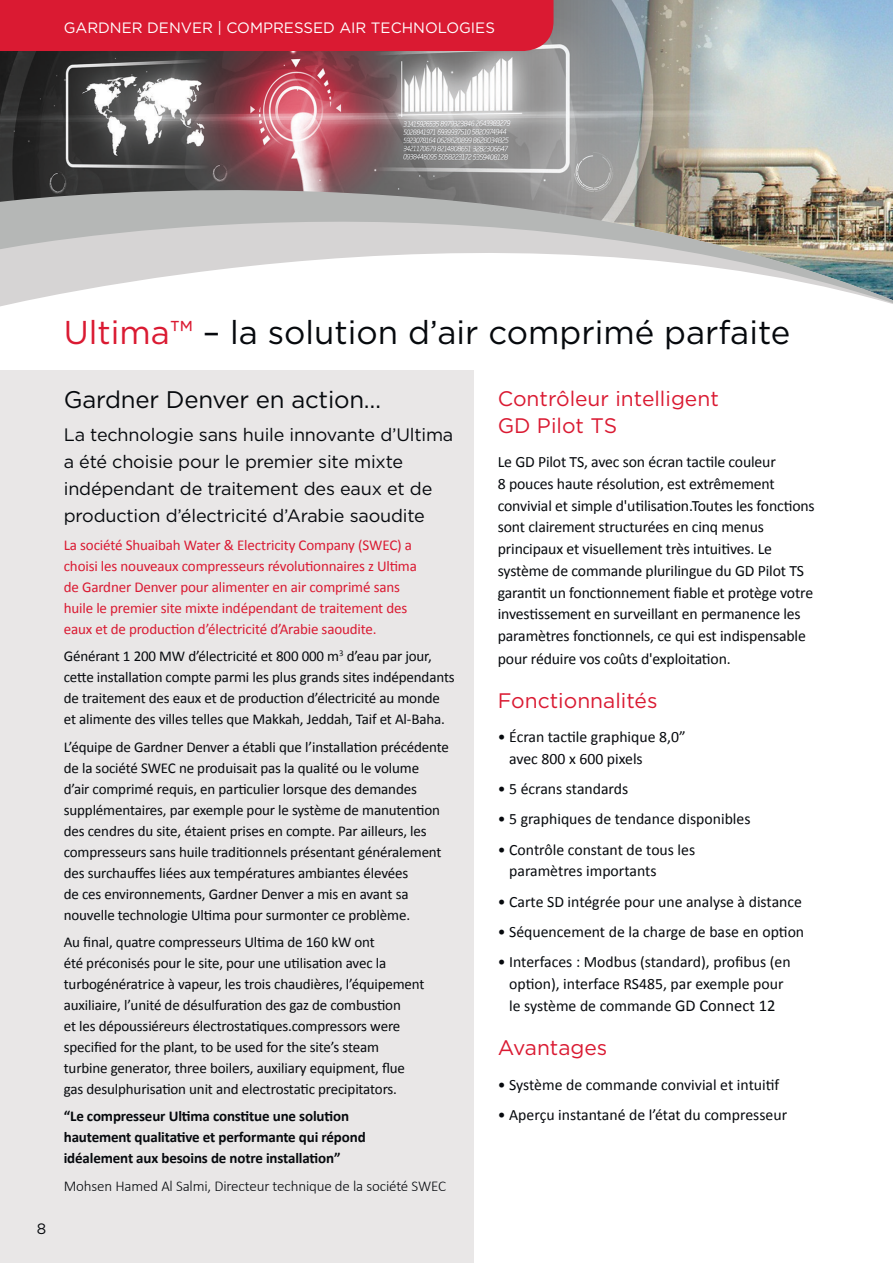
<style>
.page{position:relative;width:893px;height:1263px;background:#fff}
.page>*{position:absolute;margin:0;border:0;box-sizing:border-box;transform-origin:0 0}
.t1{font:33px "Gotham";color:#06090d}
.t2{font:24px "Gotham";letter-spacing:-.01em;color:#06090d}
.t3{font:21px/27px "Gotham";color:#da1a32}
.t4{font:18px/27px "Gotham";letter-spacing:-.01em;color:#06090d}
.t5{font:15.75px/21.9px "Calibri";letter-spacing:-.01em;color:#06090d}
.t6{font:15px/21px "Calibri";letter-spacing:-.01em;color:#06090d}
.t7{font:15px/21px "Calibri";letter-spacing:-.01em;color:#da1a32}
.t8{font:700 15px/21px "Calibri";letter-spacing:-.01em;color:#06090d}
.t9{font:300 15px "Calibri";letter-spacing:-.01em;color:#06090d}
.t10{font:15px "Gotham";color:#fff}
.t11{font:15px "Gotham";color:#06090d}
.s1{color:#da1a32}
.s2{font-size:16.5px}
</style>
<div class="page">
<div style="left:0;top:371px;width:474px;height:892px;background:#e9e7e7"></div>
<img style="left:0;top:0;width:879px;height:138px">
<svg style="left:0;top:138px;width:893px;height:233px"></svg>
<div style="left:0;top:0;width:554px;height:51px;background:#da1a32"></div>
<p class="t10" style="left:64px;top:18px;width:433px">GARDNER DENVER | COMPRESSED AIR TECHNOLOGIES</p>
<p class="t11" style="left:37px;top:1219px;width:11px">8</p>
<h1 class="t1" style="left:64px;top:312px;width:728px"><span class="s1">Ultima™</span> – la solution d’air comprimé parfaite</h1>
<h2 class="t2" style="left:64px;top:384px;width:319px">Gardner Denver en action…</h2>
<p class="t4" style="left:64px;top:421px;width:391px">La technologie sans huile innovante d’Ultima a été choisie pour le premier site mixte indépendant de traitement des eaux et de production d’électricité d’Arabie saoudite</p>
<p class="t7" style="left:64px;top:533px;width:355px">La société Shuaibah Water &amp; Electricity Company (SWEC) a choisi les nouveaux compresseurs révolutionnaires z Ultima de Gardner Denver pour alimenter en air comprimé sans huile le premier site mixte indépendant de traitement des eaux et de production d’électricité d’Arabie saoudite.</p>
<p class="t6" style="left:64px;top:645px;width:392px">Générant 1 200 MW d’électricité et 800 000 m<sup>3</sup> d’eau par jour, cette installation compte parmi les plus grands sites indépendants de traitement des eaux et de production d’électricité au monde et alimente des villes telles que Makkah, Jeddah, Taif et Al-Baha.</p>
<p class="t6" style="left:64px;top:735px;width:387px">L’équipe de Gardner Denver a établi que l’installation précédente de la société SWEC ne produisait pas la qualité ou le volume<br>d’air comprimé requis, en particulier lorsque des demandes supplémentaires, par exemple pour le système de manutention des cendres du site, étaient prises en compte. Par ailleurs, les compresseurs sans huile traditionnels présentant généralement des surchauffes liées aux températures ambiantes élevées<br>de ces environnements, Gardner Denver a mis en avant sa nouvelle technologie Ultima pour surmonter ce problème.</p>
<p class="t6" style="left:64px;top:931px;width:362px">Au final, quatre compresseurs Ultima de 160 kW ont<br>été préconisés pour le site, pour une utilisation avec la turbogénératrice à vapeur, les trois chaudières, l’équipement auxiliaire, l’unité de désulfuration des gaz de combustion<br>et les dépoussiéreurs électrostatiques.compressors were specified for the plant, to be used for the site’s steam turbine generator, three boilers, auxiliary equipment, flue gas desulphurisation unit and electrostatic precipitators.</p>
<p class="t8" style="left:64px;top:1105px;width:303px">“Le compresseur Ultima constitue une solution hautement qualitative et performante qui répond idéalement aux besoins de notre installation”</p>
<p class="t9" style="left:64px;top:1176px;width:384px">Mohsen Hamed Al Salmi, Directeur technique de la société SWEC</p>
<h3 class="t3" style="left:498px;top:384px;width:223px">Contrôleur intelligent<br>GD Pilot TS</h3>
<p class="t5" style="left:498px;top:450px;width:318px">Le GD Pilot TS, avec son écran tactile couleur<br>8 pouces haute résolution, est extrêmement convivial et simple d'utilisation.Toutes les fonctions sont clairement structurées en cinq menus principaux et visuellement très intuitives. Le système de commande plurilingue du GD Pilot TS garantit un fonctionnement fiable et protège votre investissement en surveillant en permanence les paramètres fonctionnels, ce qui est indispensable pour réduire vos coûts d'exploitation.</p>
<h3 class="t3" style="left:498px;top:686px;width:161px">Fonctionnalités</h3>
<p class="t5" style="left:509px;top:725px;width:178px;text-indent:-11px">• Écran tactile graphique 8,0” avec 800 x 600 pixels</p>
<p class="t5" style="left:498px;top:777px;width:132px">• 5 écrans standards</p>
<p class="t5" style="left:498px;top:807px;width:254px">• 5 graphiques de tendance disponibles</p>
<p class="t5" style="left:509px;top:838px;width:188px;text-indent:-11px">• Contrôle constant de tous les paramètres importants</p>
<p class="t5" style="left:498px;top:890px;width:306px">• Carte SD intégrée pour une analyse à distance</p>
<p class="t5" style="left:498px;top:920px;width:308px">• Séquencement de la charge de base en option</p>
<p class="t5" style="left:498px;top:950px;width:294px;text-align:center">• Interfaces : Modbus (standard), profibus (en option), interface RS485, par exemple pour<br>le système de commande <span class="s2">GD Connect 12</span></p>
<h3 class="t3" style="left:498px;top:1034px;width:111px">Avantages</h3>
<p class="t5" style="left:498px;top:1073px;width:283px">• Système de commande convivial et intuitif</p>
<p class="t5" style="left:498px;top:1103px;width:291px">• Aperçu instantané de l’état du compresseur</p>
</div>
